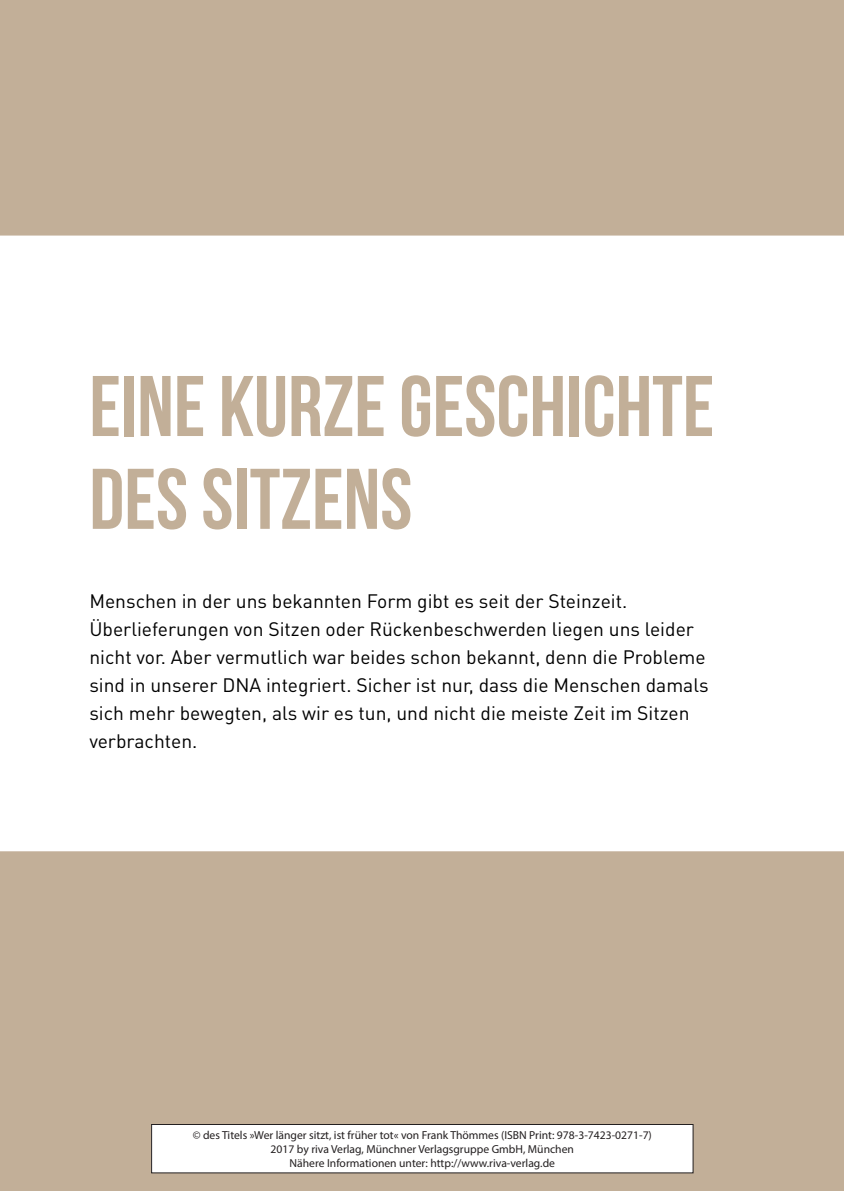
<style>
.page{position:relative;width:844px;height:1191px;background:#fff}
.page>*{position:absolute;margin:0;border:0;box-sizing:border-box;transform-origin:0 0}
.t1{font:85.75px/92.8px "Bebas Neue";color:#c2af98}
.t2{font:19.25px/28px "DIN Pro";color:#000}
.t3{font:11.55px/13.5px "Myriad Pro";color:#231f20;text-align:center}
</style>
<div class="page">
<div style="left:0;top:0;width:843px;height:238px;background:#c2af98"></div>
<div style="left:0;top:847px;width:843px;height:344px;background:#c2af98"></div>
<div style="left:0;top:235px;width:843px;height:6px;background:#fff"></div>
<div style="left:0;top:846px;width:843px;height:5px;background:#fff"></div>
<div style="left:151px;top:1124px;width:542px;height:48px;background:#fff"></div>
<div style="left:151px;top:1124px;width:542px;height:49px;border:1px solid #231f20"></div>
<h1 class="t1" style="left:89px;top:359px;width:620px">EINE KURZE GESCHICHTE<br>DES SITZENS</h1>
<p class="t2" style="left:89px;top:586px;width:620px">Menschen in der uns bekannten Form gibt es seit der Steinzeit.<br>Überlieferungen von Sitzen oder Rückenbeschwerden liegen uns leider nicht vor. Aber vermutlich war beides schon bekannt, denn die Probleme sind in unserer DNA integriert. Sicher ist nur, dass die Menschen damals sich mehr bewegten, als wir es tun, und nicht die meiste Zeit im Sitzen verbrachten.</p>
<p class="t3" style="left:193px;top:1128px;width:460px">© des Titels »Wer länger sitzt, ist früher tot« von Frank Thömmes (ISBN Print: 978-3-7423-0271-7)<br>2017 by riva Verlag, Münchner Verlagsgruppe GmbH, München<br>Nähere Informationen unter: http://www.riva-verlag.de</p>
</div>
